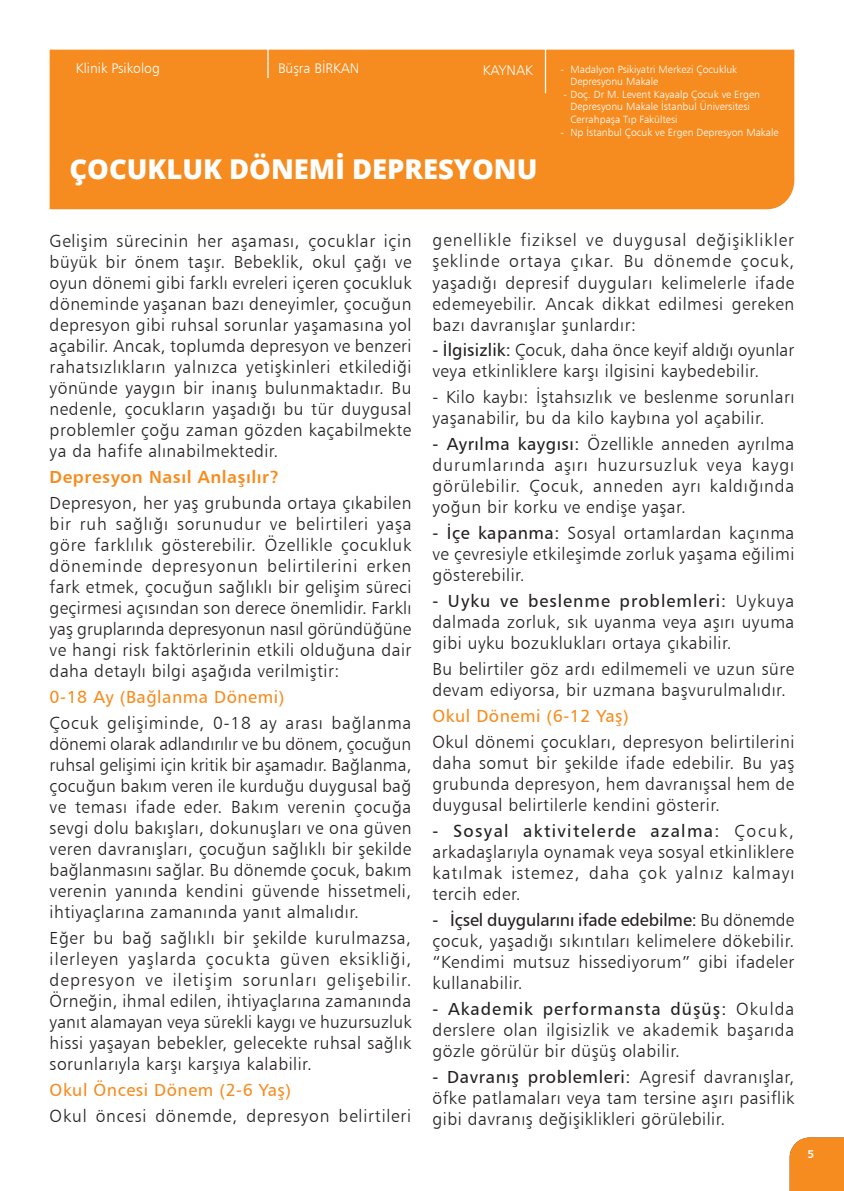
<style>
.page{position:relative;width:844px;height:1191px;background:#fff}
.page>*{position:absolute;margin:0;border:0;box-sizing:border-box;transform-origin:0 0}
.t1{font:800 27.3px "Open Sans";color:#fff}
.t2{font:17.5px/21px "Humanist 777 BT Light B";letter-spacing:.03em;color:#231f20;text-align:justify}
.t3{font:17.5px "Humanist 777 BT Roman B";letter-spacing:.06em;color:#231f20}
.t4{font:17.5px "Humanist 777 BT Roman B";letter-spacing:.03em;color:#f68c1f}
.t5{font:17.5px "Humanist 777 BT Roman B";letter-spacing:-.005em;color:#231f20}
.t6{font:17.5px "Humanist 777 BT Roman B";letter-spacing:.035em;color:#231f20}
.t7{font:17.5px "Humanist 777 BT Light B";letter-spacing:.05em;color:#231f20}
.t8{font:17.5px "Humanist 777 BT Roman B";letter-spacing:.08em;color:#231f20}
.t9{font:17.5px "Humanist 777 BT Bold B";letter-spacing:.03em;color:#f68c1f}
.t10{font:14px "Humanist 777 BT Light B";color:#fff}
.t11{font:11.38px "Humanist 777 BT Bold B";color:#fff}
.t12{font:10.5px/12.6px "Humanist 777 BT Light B";color:#fff}
.s1{font-family:"Humanist 777 BT Roman B"}
.s2{font-family:"Humanist 777 BT Light B"}
</style>
<div class="page">
<div style="left:50px;top:50px;width:744px;height:159px;background:#f68c1f"></div>
<hr style="left:267px;top:0;width:1px;height:78px;background:#fff">
<hr style="left:544px;top:41px;width:2px;height:52px;background:#fff">
<div style="left:789px;top:1137px;width:54px;height:54px;background:#f68c1f"></div>
<p class="t10" style="left:76px;top:60px;width:85px">Klinik Psikolog</p>
<p class="t10" style="left:278px;top:59px;width:83px">Büşra BİRKAN</p>
<p class="t10" style="left:482px;top:62px;width:52px">KAYNAK</p>
<p class="t12" style="left:570px;top:63px;width:168px;text-indent:-10px">- Madalyon Psikiyatri Merkezi Çocukluk<br>Depresyonu Makale</p>
<p class="t12" style="left:570px;top:88px;width:191px;text-indent:-7px">- Doç. Dr M. Levent Kayaalp Çocuk ve Ergen<br>Depresyonu Makale İstanbul Üniversitesi<br>Cerrahpaşa Tıp Fakültesi</p>
<p class="t12" style="left:560px;top:126px;width:219px">- Np İstanbul Çocuk ve Ergen Depresyon Makale</p>
<h1 class="t1" style="left:69px;top:148px;width:469px">ÇOCUKLUK DÖNEMİ DEPRESYONU</h1>
<p class="t2" style="left:50px;top:230px;width:363px">Gelişim sürecinin her aşaması, çocuklar için büyük bir önem taşır. Bebeklik, okul çağı ve oyun dönemi gibi farklı evreleri içeren çocukluk döneminde yaşanan bazı deneyimler, çocuğun depresyon gibi ruhsal sorunlar yaşamasına yol açabilir. Ancak, toplumda depresyon ve benzeri rahatsızlıkların yalnızca yetişkinleri etkilediği yönünde yaygın bir inanış bulunmaktadır. Bu nedenle, çocukların yaşadığı bu tür duygusal problemler çoğu zaman gözden kaçabilmekte ya da hafife alınabilmektedir.</p>
<p class="t9" style="left:50px;top:465px;width:231px">Depresyon Nasıl Anlaşılır?</p>
<p class="t2" style="left:50px;top:491px;width:363px">Depresyon, her yaş grubunda ortaya çıkabilen bir ruh sağlığı sorunudur ve belirtileri yaşa göre farklılık gösterebilir. Özellikle çocukluk döneminde depresyonun belirtilerini erken fark etmek, çocuğun sağlıklı bir gelişim süreci geçirmesi açısından son derece önemlidir. Farklı yaş gruplarında depresyonun nasıl göründüğüne ve hangi risk faktörlerinin etkili olduğuna dair daha detaylı bilgi aşağıda verilmiştir:</p>
<p class="t4" style="left:50px;top:685px;width:236px">0-18 Ay (Bağlanma Dönemi)</p>
<p class="t2" style="left:50px;top:711px;width:363px">Çocuk gelişiminde, 0-18 ay arası bağlanma dönemi olarak adlandırılır ve bu dönem, çocuğun ruhsal gelişimi için kritik bir aşamadır. Bağlanma, çocuğun bakım veren ile kurduğu duygusal bağ ve teması ifade eder. Bakım verenin çocuğa sevgi dolu bakışları, dokunuşları ve ona güven veren davranışları, çocuğun sağlıklı bir şekilde bağlanmasını sağlar. Bu dönemde çocuk, bakım verenin yanında kendini güvende hissetmeli, ihtiyaçlarına zamanında yanıt almalıdır.</p>
<p class="t2" style="left:50px;top:926px;width:363px">Eğer bu bağ sağlıklı bir şekilde kurulmazsa, ilerleyen yaşlarda çocukta güven eksikliği, depresyon ve iletişim sorunları gelişebilir.<br>Örneğin, ihmal edilen, ihtiyaçlarına zamanında yanıt alamayan veya sürekli kaygı ve huzursuzluk hissi yaşayan bebekler, gelecekte ruhsal sağlık sorunlarıyla karşı karşıya kalabilir.</p>
<p class="t4" style="left:50px;top:1078px;width:243px">Okul Öncesi Dönem (2-6 Yaş)</p>
<p class="t7" style="left:50px;top:1104px;width:363px">Okul öncesi dönemde, depresyon belirtileri</p>
<p class="t2" style="left:432px;top:230px;width:363px">genellikle fiziksel ve duygusal değişiklikler şeklinde ortaya çıkar. Bu dönemde çocuk, yaşadığı depresif duyguları kelimelerle ifade edemeyebilir. Ancak dikkat edilmesi gereken bazı davranışlar şunlardır:</p>
<p class="t2" style="left:432px;top:339px;width:363px"><span class="s1">- İlgisizlik:</span> Çocuk, daha önce keyif aldığı oyunlar veya etkinliklere karşı ilgisini kaybedebilir.</p>
<p class="t2" style="left:432px;top:386px;width:363px">- Kilo kaybı: İştahsızlık ve beslenme sorunları yaşanabilir, bu da kilo kaybına yol açabilir.</p>
<p class="t2" style="left:432px;top:433px;width:363px"><span class="s1">- Ayrılma kaygısı:</span> Özellikle anneden ayrılma durumlarında aşırı huzursuzluk veya kaygı görülebilir. Çocuk, anneden ayrı kaldığında yoğun bir korku ve endişe yaşar.</p>
<p class="t2" style="left:432px;top:522px;width:363px"><span class="s1">- İçe kapanma:</span> Sosyal ortamlardan kaçınma ve çevresiyle etkileşimde zorluk yaşama eğilimi gösterebilir.</p>
<p class="t3" style="left:432px;top:590px;width:363px">- Uyku ve beslenme problemleri: <span class="s2">Uykuya</span></p>
<p class="t2" style="left:432px;top:611px;width:363px">dalmada zorluk, sık uyanma veya aşırı uyuma gibi uyku bozuklukları ortaya çıkabilir.</p>
<p class="t2" style="left:432px;top:658px;width:363px">Bu belirtiler göz ardı edilmemeli ve uzun süre devam ediyorsa, bir uzmana başvurulmalıdır.</p>
<p class="t4" style="left:432px;top:705px;width:198px">Okul Dönemi (6-12 Yaş)</p>
<p class="t2" style="left:432px;top:731px;width:363px">Okul dönemi çocukları, depresyon belirtilerini daha somut bir şekilde ifade edebilir. Bu yaş grubunda depresyon, hem davranışsal hem de duygusal belirtilerle kendini gösterir.</p>
<p class="t8" style="left:432px;top:820px;width:363px">- Sosyal aktivitelerde azalma: <span class="s2">Çocuk,</span></p>
<p class="t2" style="left:432px;top:841px;width:363px">arkadaşlarıyla oynamak veya sosyal etkinliklere katılmak istemez, daha çok yalnız kalmayı tercih eder.</p>
<p class="t5" style="left:432px;top:909px;width:363px">- İçsel duygularını ifade edebilme: <span class="s2">Bu dönemde</span></p>
<p class="t2" style="left:432px;top:930px;width:363px">çocuk, yaşadığı sıkıntıları kelimelere dökebilir. “Kendimi mutsuz hissediyorum” gibi ifadeler kullanabilir.</p>
<p class="t3" style="left:432px;top:998px;width:363px">- Akademik performansta düşüş: <span class="s2">Okulda</span></p>
<p class="t2" style="left:432px;top:1019px;width:363px">derslere olan ilgisizlik ve akademik başarıda gözle görülür bir düşüş olabilir.</p>
<p class="t6" style="left:432px;top:1066px;width:363px">- Davranış problemleri: <span class="s2">Agresif davranışlar,</span></p>
<p class="t2" style="left:432px;top:1087px;width:363px">öfke patlamaları veya tam tersine aşırı pasiflik gibi davranış değişiklikleri görülebilir.</p>
<p class="t11" style="left:807px;top:1147px;width:8px">5</p>
</div>
